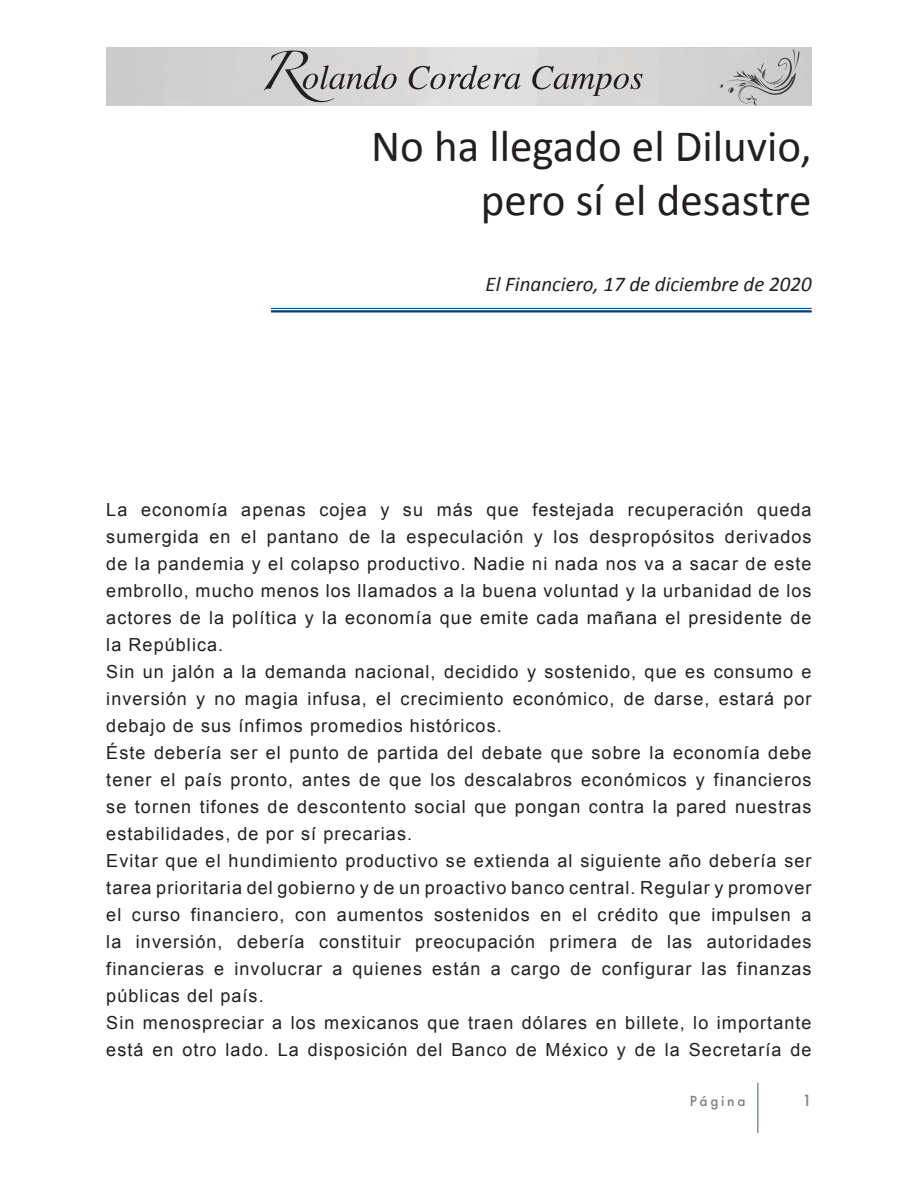
<style>
.page{position:relative;width:918px;height:1188px;background:#fff}
.page>*{position:absolute;margin:0;border:0;box-sizing:border-box;transform-origin:0 0}
.t1{font:45px "Calibri";color:#231f20}
.t2{font:italic 21px "Calibri";color:#231f20}
.t3{font:18px/27px "Arial";letter-spacing:.06em;color:#231f20;text-align:justify}
.t4{font:500 15px "Futura";color:#7e8182}
.t5{font:500 13.5px "Futura";letter-spacing:.2em;color:#7e8182}
</style>
<div class="page">
<svg style="left:264px;top:51px;width:133px;height:51px;background:#bbbaba"></svg>
<svg style="left:409px;top:65px;width:112px;height:24px;background:#b4b3b3"></svg>
<svg style="left:532px;top:66px;width:111px;height:30px;background:#b6b5b5"></svg>
<svg style="left:719px;top:49px;width:80px;height:57px;background:#bfbfbf"></svg>
<hr style="left:757px;top:1083px;width:2px;height:50px;background:#848ba0">
<hr style="left:271px;top:308px;width:541px;height:1px;background:#013a7a">
<hr style="left:271px;top:310px;width:541px;height:3px;background:#013a7a">
<p class="t1" style="left:371px;top:118px;width:442px">No ha llegado el Diluvio,</p>
<p class="t1" style="left:481px;top:172px;width:332px">pero sí el desastre</p>
<p class="t2" style="left:486px;top:270px;width:328px">El Financiero, 17 de diciembre de 2020</p>
<p class="t3" style="left:106px;top:496px;width:707px">La economía apenas cojea y su más que festejada recuperación queda sumergida en el pantano de la especulación y los despropósitos derivados de la pandemia y el colapso productivo. Nadie ni nada nos va a sacar de este embrollo, mucho menos los llamados a la buena voluntad y la urbanidad de los actores de la política y la economía que emite cada mañana el presidente de la República.</p>
<p class="t3" style="left:106px;top:658px;width:707px">Sin un jalón a la demanda nacional, decidido y sostenido, que es consumo e inversión y no magia infusa, el crecimiento económico, de darse, estará por debajo de sus ínfimos promedios históricos.</p>
<p class="t3" style="left:106px;top:739px;width:707px">Éste debería ser el punto de partida del debate que sobre la economía debe tener el país pronto, antes de que los descalabros económicos y financieros se tornen tifones de descontento social que pongan contra la pared nuestras estabilidades, de por sí precarias.</p>
<p class="t3" style="left:106px;top:847px;width:707px">Evitar que el hundimiento productivo se extienda al siguiente año debería ser tarea prioritaria del gobierno y de un proactivo banco central. Regular y promover el curso financiero, con aumentos sostenidos en el crédito que impulsen a la inversión, debería constituir preocupación primera de las autoridades financieras e involucrar a quienes están a cargo de configurar las finanzas públicas del país.</p>
<p class="t3" style="left:106px;top:1009px;width:707px">Sin menospreciar a los mexicanos que traen dólares en billete, lo importante está en otro lado. La disposición del Banco de México y de la Secretaría de</p>
<p class="t5" style="left:690px;top:1092px;width:57px">Página</p>
<p class="t4" style="left:802px;top:1091px;width:11px">1</p>
</div>
